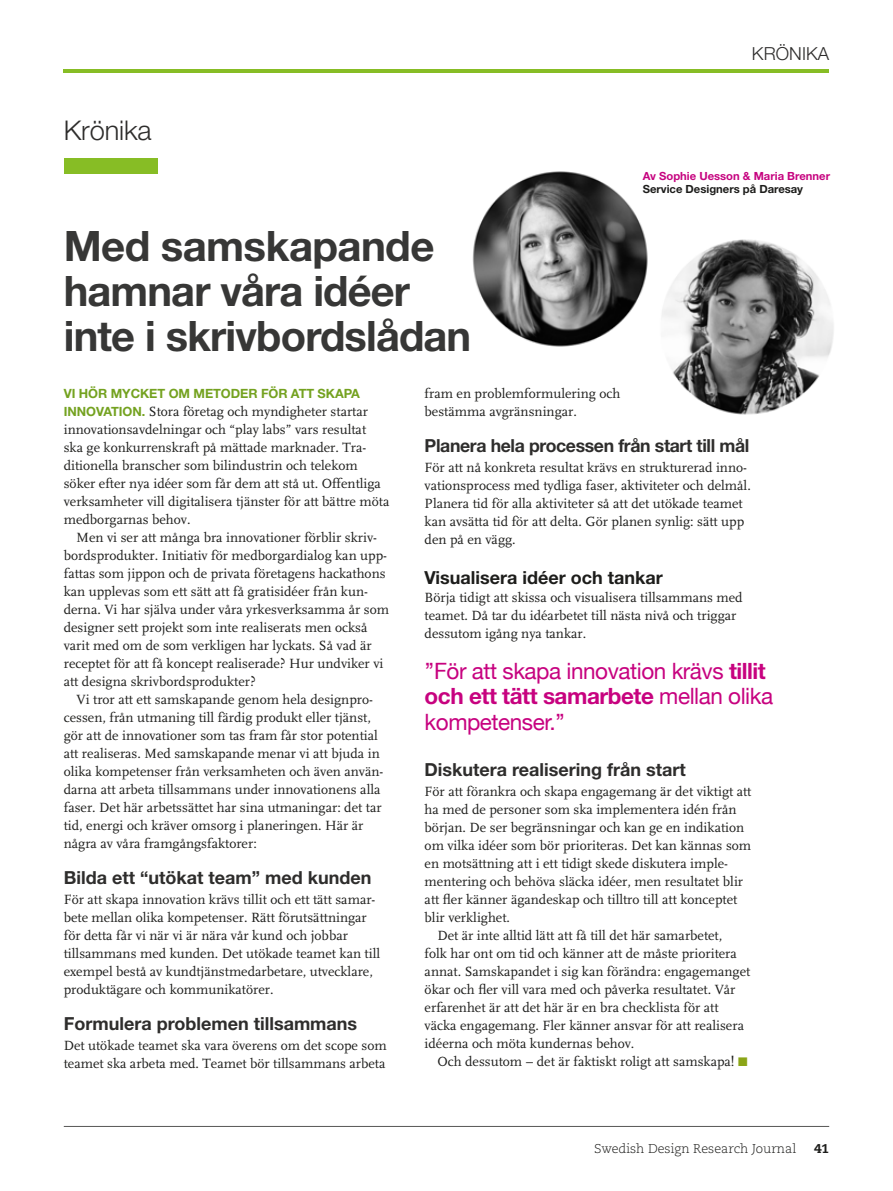
<style>
.page{position:relative;width:893px;height:1191px;background:#fff}
.page>*{position:absolute;margin:0;border:0;box-sizing:border-box;transform-origin:0 0}
.t1{font:700 42px/45px "Helvetica Neue";letter-spacing:-.02em;color:#373736}
.t2{font:300 27.15px "Helvetica Neue";letter-spacing:-.005em;color:#2e2d2c}
.t3{font:22.5px/25.5px "Helvetica Neue";letter-spacing:-.02em;color:#c7027f}
.t4{font:700 18px "Helvetica Neue";color:#2e2d2c}
.t5{font:700 18px "Helvetica Neue";letter-spacing:-.02em;color:#2e2d2c}
.t6{font:700 18px "Helvetica Neue";color:#1d1d1b}
.t7{font:300 18px "Helvetica Neue";letter-spacing:.005em;color:#2e2d2c}
.t8{font:13.95px/18px "FF Scala";color:#1d1d1b}
.t9{font:700 12.75px "Helvetica Neue";letter-spacing:-.005em;color:#74a220}
.t10{font:300 12.75px "Caecilia";color:#1d1d1b}
.t11{font:800 12.75px "Caecilia";color:#1d1d1b}
.t12{font:700 11.25px "Helvetica Neue";color:#c6037f}
.t13{font:700 11.25px "Helvetica Neue";color:#1d1d1b}
.s1{font-family:"Helvetica Neue";font-weight:700;font-size:12.75px;color:#74a220}
.s2{font-weight:700}
.s3{color:#8ba517}
</style>
<div class="page">
<hr style="left:64px;top:1126px;width:765px;height:1px;background:#575756">
<img style="left:662px;top:239px;width:172px;height:176px">
<hr style="left:64px;top:69px;width:765px;height:4px;background:#87bd25">
<div style="left:64px;top:159px;width:93px;height:15px;background:#87bd25"></div>
<img style="left:472px;top:171px;width:176px;height:176px">
<h2 class="t2" style="left:64px;top:114px;width:89px">Krönika</h2>
<h1 class="t1" style="left:64px;top:223px;width:409px">Med samskapande hamnar våra idéer inte i skrivbordslådan</h1>
<p class="t7" style="left:752px;top:42px;width:79px">KRÖNIKA</p>
<p class="t12" style="left:643px;top:168px;width:189px">Av Sophie Uesson &amp; Maria Brenner</p>
<p class="t13" style="left:643px;top:182px;width:162px">Service Designers på Daresay</p>
<p class="t9" style="left:64px;top:385px;width:298px">VI HÖR MYCKET OM METODER FÖR ATT SKAPA</p>
<p class="t8" style="left:64px;top:402px;width:327px"><span class="s1">INNOVATION.</span> Stora företag och myndigheter startar innovationsavdelningar och “play labs” vars resultat<br>ska ge konkurrenskraft på mättade marknader. Tra&shy;ditionella branscher som bilindustrin och telekom söker efter nya idéer som får dem att stå ut. Offentliga verksamheter vill digitalisera tjänster för att bättre möta medborgarnas behov.</p>
<p class="t8" style="left:64px;top:528px;width:327px;text-indent:13px">Men vi ser att många bra innovationer förblir skriv&shy;bordsprodukter. Initiativ för medborgardialog kan upp&shy;fattas som jippon och de privata företagens hackathons kan upplevas som ett sätt att få gratisidéer från kun&shy;derna. Vi har själva under våra yrkesverksamma år som designer sett projekt som inte realiserats men också varit med om de som verkligen har lyckats. Så vad är receptet för att få koncept realiserade? Hur undviker vi att designa skrivbordsprodukter?</p>
<p class="t8" style="left:64px;top:690px;width:321px;text-indent:13px">Vi tror att ett samskapande genom hela designpro&shy;cessen, från utmaning till färdig produkt eller tjänst, gör att de innovationer som tas fram får stor potential att realiseras. Med samskapande menar vi att bjuda in olika kompetenser från verksamheten och även använ&shy;darna att arbeta tillsammans under innovationens alla faser. Det här arbetssättet har sina utmaningar: det tar tid, energi och kräver omsorg i planeringen. Här är några av våra framgångsfaktorer:</p>
<p class="t4" style="left:64px;top:866px;width:309px">Bilda ett “utökat team” med kunden</p>
<p class="t8" style="left:64px;top:890px;width:318px">För att skapa innovation krävs tillit och ett tätt samar&shy;bete mellan olika kompetenser. Rätt förutsättningar för detta får vi när vi är nära vår kund och jobbar tillsammans med kunden. Det utökade teamet kan till exempel bestå av kundtjänstmedarbetare, utvecklare, produktägare och kommunikatörer.</p>
<p class="t4" style="left:64px;top:1012px;width:295px">Formulera problemen tillsammans</p>
<p class="t8" style="left:64px;top:1037px;width:324px">Det utökade teamet ska vara överens om det scope som teamet ska arbeta med. Teamet bör tillsammans arbeta</p>
<p class="t8" style="left:425px;top:385px;width:197px">fram en problemformulering och bestämma avgränsningar.</p>
<p class="t5" style="left:425px;top:434px;width:326px">Planera hela processen från start till mål</p>
<p class="t8" style="left:425px;top:459px;width:328px">För att nå konkreta resultat krävs en strukturerad inno&shy;vationsprocess med tydliga faser, aktiviteter och delmål.<br>Planera tid för alla aktiviteter så att det utökade teamet kan avsätta tid för att delta. Gör planen synlig: sätt upp den på en vägg.</p>
<p class="t6" style="left:425px;top:566px;width:240px">Visualisera idéer och tankar</p>
<p class="t8" style="left:425px;top:588px;width:320px">Börja tidigt att skissa och visualisera tillsammans med teamet. Då tar du idéarbetet till nästa nivå och triggar dessutom igång nya tankar.</p>
<h3 class="t3" style="left:425px;top:659px;width:350px">’’För att skapa innovation krävs <span class="s2">tillit och ett tätt samarbete</span> mellan olika kompetenser.’’</h3>
<p class="t4" style="left:425px;top:758px;width:263px">Diskutera realisering från start</p>
<p class="t8" style="left:425px;top:783px;width:328px">För att förankra och skapa engagemang är det viktigt att</p>
<p class="t8" style="left:425px;top:801px;width:313px">ha med de personer som ska implementera idén från</p>
<p class="t8" style="left:425px;top:819px;width:321px">början. De ser begränsningar och kan ge en indikation</p>
<p class="t8" style="left:425px;top:837px;width:328px">om vilka idéer som bör prioriteras. Det kan kännas som</p>
<p class="t8" style="left:425px;top:855px;width:305px">en motsättning att i ett tidigt skede diskutera imple-</p>
<p class="t8" style="left:425px;top:873px;width:320px">mentering och behöva släcka idéer, men resultatet blir</p>
<p class="t8" style="left:425px;top:891px;width:314px">att fler känner ägandeskap och tilltro till att konceptet</p>
<p class="t8" style="left:425px;top:909px;width:87px">blir verklighet.</p>
<p class="t8" style="left:437px;top:927px;width:286px">Det är inte alltid lätt att få till det här samarbetet,</p>
<p class="t8" style="left:425px;top:945px;width:314px">folk har ont om tid och känner att de måste prioritera</p>
<p class="t8" style="left:425px;top:963px;width:327px">annat. Samskapandet i sig kan förändra: engagemanget</p>
<p class="t8" style="left:425px;top:981px;width:312px">ökar och fler vill vara med och påverka resultatet. Vår</p>
<p class="t8" style="left:425px;top:999px;width:295px">erfarenhet är att det här är en bra checklista för att</p>
<p class="t8" style="left:425px;top:1017px;width:321px">väcka engagemang. Fler känner ansvar för att realisera</p>
<p class="t8" style="left:425px;top:1035px;width:211px">idéerna och möta kundernas behov.</p>
<p class="t8" style="left:437px;top:1053px;width:312px">Och dessutom – det är faktiskt roligt att samskapa! <span class="s3">■</span></p>
<p class="t10" style="left:594px;top:1141px;width:204px">Swedish Design Research Journal</p>
<p class="t11" style="left:814px;top:1140px;width:17px">41</p>
</div>
